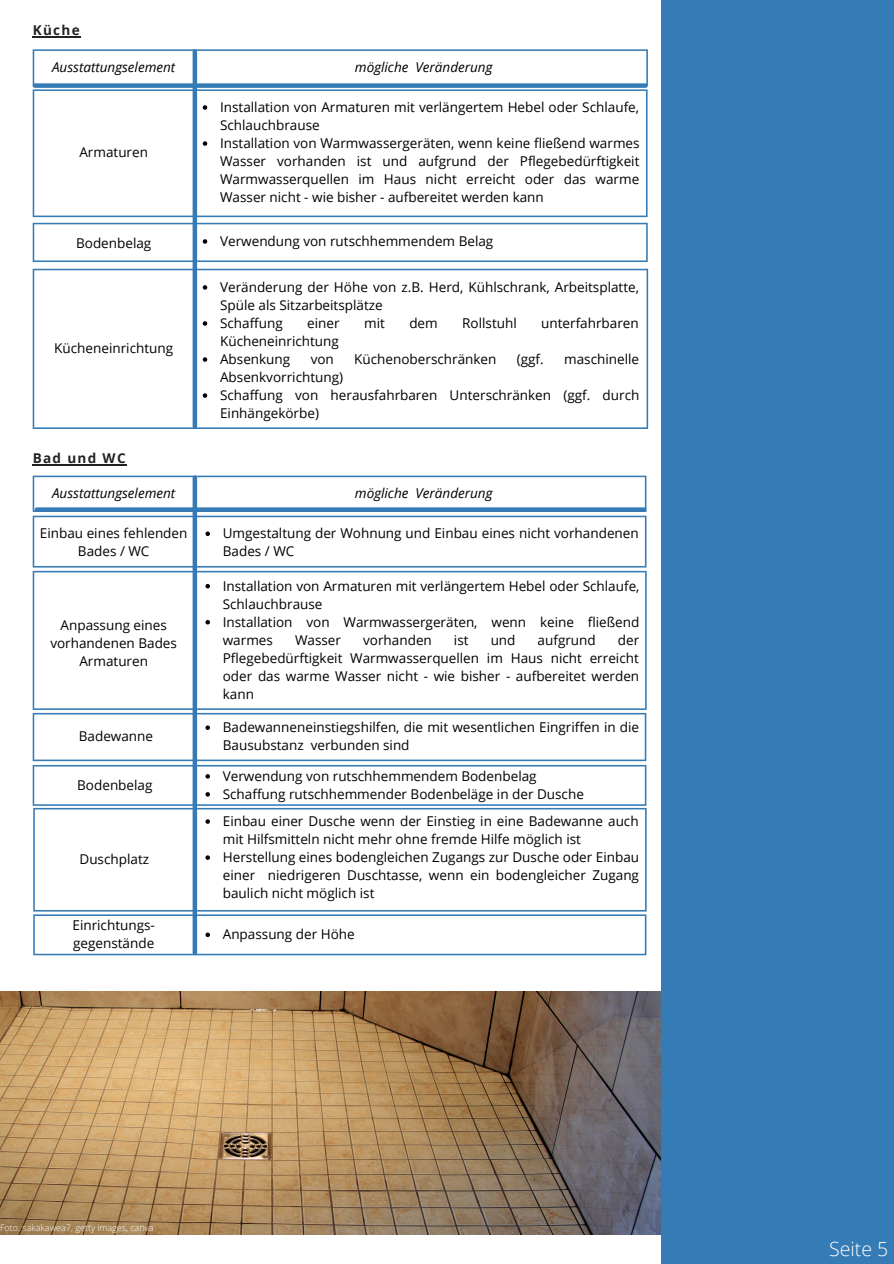
<style>
.page{position:relative;width:894px;height:1264px;background:#fff}
.page>*{position:absolute;margin:0;border:0;box-sizing:border-box;transform-origin:0 0}
.t1{font:300 19.5px "Open Sans";color:#fff}
.t2{font:13.5px/18px "Open Sans";color:#000}
.t3{font:italic 13.5px "Open Sans";color:#000}
.t4{font:700 13.5px "Open Sans";letter-spacing:.1em;color:#222}
.t5{font:300 9px "Open Sans";color:#fff}
</style>
<div class="page">
<img style="left:0;top:991px;width:661px;height:243px">
<div style="left:661px;top:0;width:232px;height:1263px;background:#357bb5"></div>
<hr style="left:33px;top:36px;width:48px;height:2px;background:#222">
<div style="left:192px;top:51px;width:5px;height:375px;background:#357bb5"></div>
<svg style="left:33px;top:49px;width:614px;height:168px"></svg>
<svg style="left:33px;top:223px;width:614px;height:39px"></svg>
<svg style="left:33px;top:269px;width:162px;height:160px"></svg>
<svg style="left:195px;top:269px;width:453px;height:160px"></svg>
<svg style="left:203px;top:285px;width:4px;height:5px"></svg>
<svg style="left:203px;top:321px;width:4px;height:5px"></svg>
<svg style="left:203px;top:357px;width:4px;height:5px"></svg>
<svg style="left:203px;top:393px;width:4px;height:5px"></svg>
<hr style="left:33px;top:464px;width:94px;height:1px;background:#222">
<svg style="left:33px;top:475px;width:613px;height:480px"></svg>
<div style="left:35px;top:83px;width:610px;height:5px;background:#357bb5"></div>
<div style="left:37px;top:507px;width:607px;height:5px;background:#357bb5"></div>
<p class="t4" style="left:33px;top:21px;width:49px">Küche</p>
<p class="t3" style="left:52px;top:58px;width:125px">Ausstattungselement</p>
<p class="t3" style="left:355px;top:58px;width:139px">mögliche Veränderung</p>
<p class="t2" style="left:79px;top:143px;width:70px">Armaturen</p>
<p class="t2" style="left:220px;top:98px;width:420px">Installation von Armaturen mit verlängertem Hebel oder Schlaufe,<br>Schlauchbrause</p>
<p class="t2" style="left:220px;top:134px;width:421px;text-align:justify">Installation von Warmwassergeräten, wenn keine fließend warmes Wasser vorhanden ist und aufgrund der Pflegebedürftigkeit Warmwasserquellen im Haus nicht erreicht oder das warme Wasser nicht - wie bisher - aufbereitet werden kann</p>
<p class="t2" style="left:76px;top:234px;width:77px">Bodenbelag</p>
<p class="t2" style="left:220px;top:232px;width:275px">Verwendung von rutschhemmendem Belag</p>
<p class="t2" style="left:220px;top:278px;width:420px">Veränderung der Höhe von z.B. Herd, Kühlschrank, Arbeitsplatte,<br>Spüle als Sitzarbeitsplätze</p>
<p class="t2" style="left:220px;top:314px;width:64px">Schaffung</p>
<p class="t2" style="left:307px;top:314px;width:34px">einer</p>
<p class="t2" style="left:364px;top:314px;width:22px">mit</p>
<p class="t2" style="left:409px;top:314px;width:30px">dem</p>
<p class="t2" style="left:462px;top:314px;width:56px">Rollstuhl</p>
<p class="t2" style="left:541px;top:314px;width:99px">unterfahrbaren</p>
<p class="t2" style="left:220px;top:332px;width:120px">Kücheneinrichtung</p>
<p class="t2" style="left:220px;top:350px;width:72px">Absenkung</p>
<p class="t2" style="left:310px;top:350px;width:25px">von</p>
<p class="t2" style="left:354px;top:350px;width:144px">Küchenoberschränken</p>
<p class="t2" style="left:516px;top:350px;width:28px">(ggf.</p>
<p class="t2" style="left:564px;top:350px;width:76px">maschinelle</p>
<p class="t2" style="left:220px;top:368px;width:124px">Absenkvorrichtung)</p>
<p class="t2" style="left:220px;top:386px;width:421px">Schaffung von herausfahrbaren Unterschränken (ggf. durch<br>Einhängekörbe)</p>
<p class="t2" style="left:54px;top:339px;width:120px">Kücheneinrichtung</p>
<p class="t4" style="left:33px;top:449px;width:94px">Bad und WC</p>
<p class="t3" style="left:52px;top:484px;width:125px">Ausstattungselement</p>
<p class="t3" style="left:355px;top:484px;width:139px">mögliche Veränderung</p>
<p class="t2" style="left:40px;top:524px;width:149px;text-align:center">Einbau eines fehlenden<br>Bades / WC</p>
<p class="t2" style="left:223px;top:524px;width:417px">Umgestaltung der Wohnung und Einbau eines nicht vorhandenen<br>Bades / WC</p>
<p class="t2" style="left:50px;top:616px;width:128px;text-align:center">Anpassung eines vorhandenen Bades</p>
<p class="t2" style="left:79px;top:652px;width:70px">Armaturen</p>
<p class="t2" style="left:223px;top:576px;width:418px">Installation von Armaturen mit verlängertem Hebel oder Schlaufe,<br>Schlauchbrause</p>
<p class="t2" style="left:223px;top:612px;width:418px">Installation von Warmwassergeräten, wenn keine fließend warmes</p>
<p class="t2" style="left:295px;top:630px;width:47px">Wasser</p>
<p class="t2" style="left:363px;top:630px;width:70px">vorhanden</p>
<p class="t2" style="left:454px;top:630px;width:16px">ist</p>
<p class="t2" style="left:490px;top:630px;width:26px">und</p>
<p class="t2" style="left:537px;top:630px;width:60px">aufgrund</p>
<p class="t2" style="left:223px;top:630px;width:418px;text-align:justify;text-indent:395px">der Pflegebedürftigkeit Warmwasserquellen im Haus nicht erreicht oder das warme Wasser nicht - wie bisher - aufbereitet werden kann</p>
<p class="t2" style="left:79px;top:727px;width:76px">Badewanne</p>
<p class="t2" style="left:223px;top:718px;width:418px">Badewanneneinstiegshilfen, die mit wesentlichen Eingriffen in die<br>Bausubstanz verbunden sind</p>
<p class="t2" style="left:77px;top:775px;width:77px">Bodenbelag</p>
<p class="t2" style="left:223px;top:766px;width:315px">Verwendung von rutschhemmendem Bodenbelag</p>
<p class="t2" style="left:223px;top:784px;width:362px">Schaffung rutschhemmender Bodenbeläge in der Dusche</p>
<p class="t2" style="left:79px;top:849px;width:71px">Duschplatz</p>
<p class="t2" style="left:223px;top:811px;width:417px">Einbau einer Dusche wenn der Einstieg in eine Badewanne auch mit Hilfsmitteln nicht mehr ohne fremde Hilfe möglich ist</p>
<p class="t2" style="left:223px;top:847px;width:418px;text-align:justify">Herstellung eines bodengleichen Zugangs zur Dusche oder Einbau einer niedrigeren Duschtasse, wenn ein bodengleicher Zugang baulich nicht möglich ist</p>
<p class="t2" style="left:72px;top:916px;width:84px">Einrichtungs&shy;gegenstände</p>
<p class="t2" style="left:223px;top:925px;width:133px">Anpassung der Höhe</p>
<p class="t5" style="left:0;top:1221px;width:155px">Foto: sakakawea7, getty images, canva</p>
<p class="t1" style="left:828px;top:1234px;width:61px">Seite 5</p>
</div>
